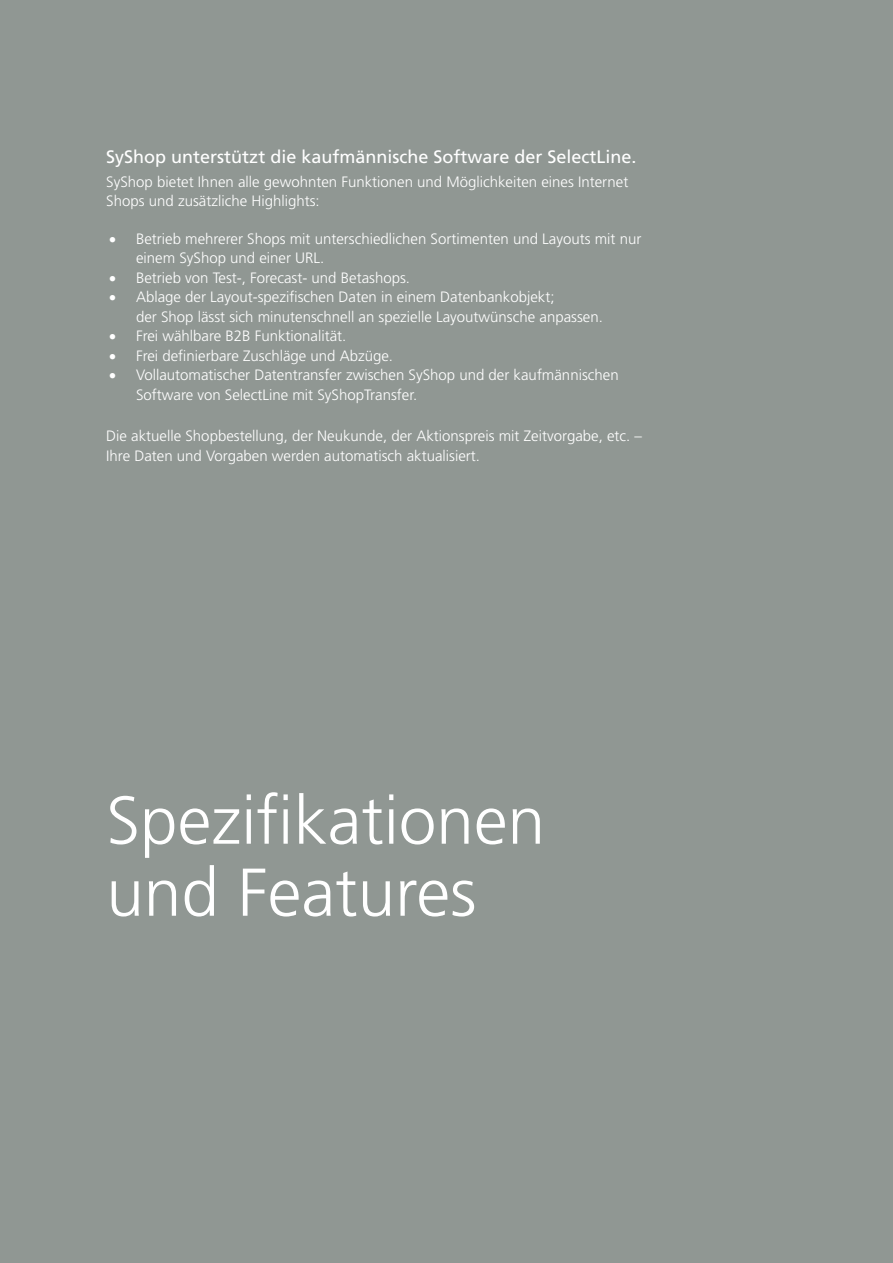
<style>
.page{position:relative;width:893px;height:1263px;background:#909793}
.page>*{position:absolute;margin:0;border:0;box-sizing:border-box;transform-origin:0 0}
.t1{font:300 67.5px/72px "Frutiger";color:#fff}
.t2{font:18px "Frutiger";color:#fff}
.t3{font:300 15px/19.5px "Frutiger";color:#fff}
</style>
<div class="page">
<p class="t2" style="left:106px;top:146px;width:532px">SyShop unterstützt die kaufmännische Software der SelectLine.</p>
<p class="t3" style="left:106px;top:172px;width:524px">SyShop bietet Ihnen alle gewohnten Funktionen und Möglichkeiten eines Internet<br>Shops und zusätzliche Highlights:</p>
<p class="t3" style="left:136px;top:229px;width:507px;text-indent:-27px">• Betrieb mehrerer Shops mit unterschiedlichen Sortimenten und Layouts mit nur einem SyShop und einer URL.</p>
<p class="t3" style="left:109px;top:268px;width:302px">• Betrieb von Test-, Forecast- und Betashops.</p>
<p class="t3" style="left:136px;top:287px;width:468px;text-indent:-27px">• Ablage der Layout-spezifischen Daten in einem Datenbankobjekt;<br>der Shop lässt sich minutenschnell an spezielle Layoutwünsche anpassen.</p>
<p class="t3" style="left:109px;top:326px;width:239px">• Frei wählbare B2B Funktionalität.</p>
<p class="t3" style="left:109px;top:346px;width:286px">• Frei definierbare Zuschläge und Abzüge.</p>
<p class="t3" style="left:136px;top:365px;width:484px;text-indent:-27px">• Vollautomatischer Datentransfer zwischen SyShop und der kaufmännischen<br>Software von SelectLine mit SyShopTransfer.</p>
<p class="t3" style="left:106px;top:427px;width:537px">Die aktuelle Shopbestellung, der Neukunde, der Aktionspreis mit Zeitvorgabe, etc. –<br>Ihre Daten und Vorgaben werden automatisch aktualisiert.</p>
<h1 class="t1" style="left:106px;top:785px;width:440px">Spezifikationen und Features</h1>
</div>
